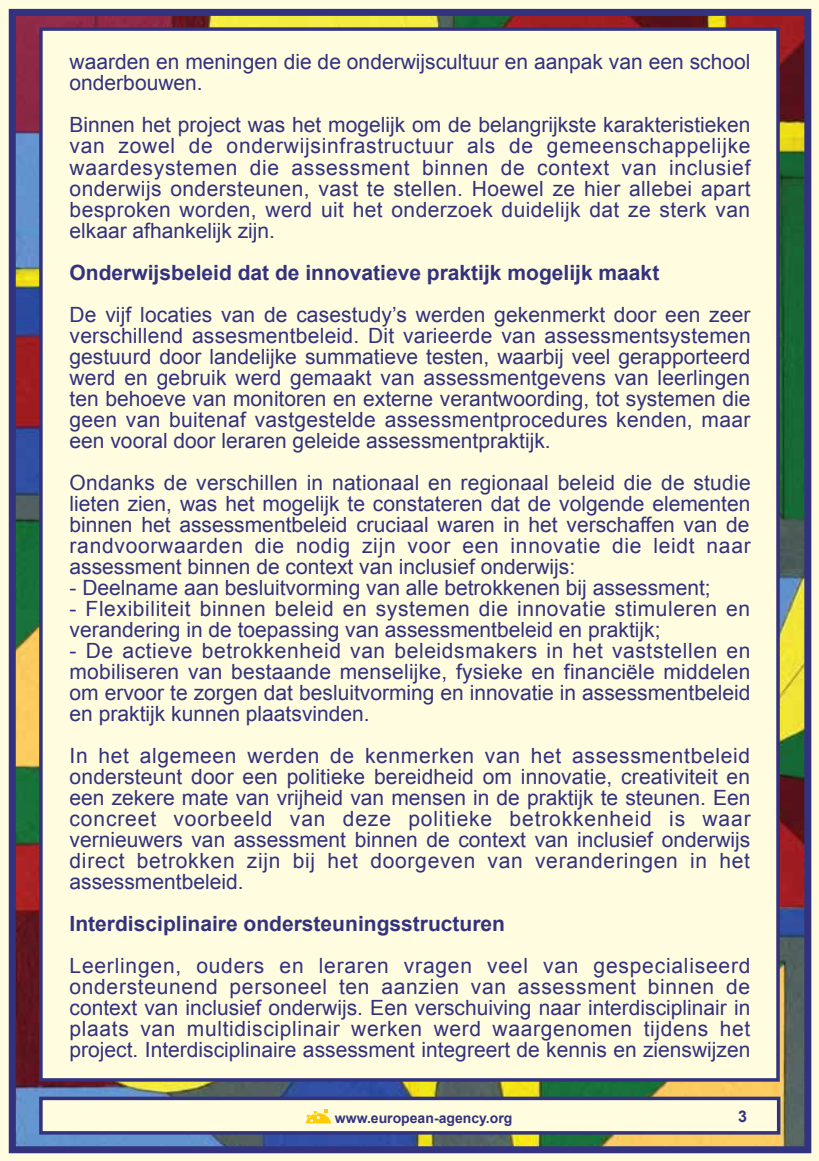
<style>
.page{position:relative;width:819px;height:1161px;background:#fff}
.page>*{position:absolute;margin:0;border:0;box-sizing:border-box;transform-origin:0 0}
.t1{font:21px/21px "Arial";color:#32327f;text-align:justify}
.t2{font:21px/21px "Arial";letter-spacing:.03em;color:#32327f}
.t3{font:700 21px "Arial";color:#32327f}
.t4{font:700 16.1px "Arial";color:#32327f}
.t5{font:700 14px "Arial";color:#32327f}
</style>
<div class="page">
<img style="left:17px;top:17px;width:786px;height:1128px">
<div style="left:0;top:0;width:819px;height:12px;background:#fffcdf"></div>
<div style="left:807px;top:0;width:12px;height:1161px;background:#fffcdf"></div>
<div style="left:0;top:1150px;width:819px;height:11px;background:#fffcdf"></div>
<div style="left:0;top:0;width:12px;height:1161px;background:#fffcdf"></div>
<div style="left:9px;top:9px;width:802px;height:1144px;border:7px solid #32327f"></div>
<div style="left:39px;top:27px;width:740px;height:1054px;background:#fffcdf;border:4px solid #32327f"></div>
<div style="left:39px;top:1096px;width:741px;height:38px;background:#fffcdf;border:4px solid #32327f"></div>
<svg style="left:306px;top:1110px;width:25px;height:13px"></svg>
<p class="t1" style="left:70px;top:52px;width:682px">waarden en meningen die de onderwijscultuur en aanpak van een school onderbouwen.</p>
<p class="t1" style="left:70px;top:115px;width:682px">Binnen het project was het mogelijk om de belangrijkste karakteristieken van zowel de onderwijsinfrastructuur als de gemeenschappelijke waardesystemen die assessment binnen de context van inclusief onderwijs ondersteunen, vast te stellen. Hoewel ze hier allebei apart besproken worden, werd uit het onderzoek duidelijk dat ze sterk van elkaar afhankelijk zijn.</p>
<p class="t3" style="left:70px;top:258px;width:591px">Onderwijsbeleid dat de innovatieve praktijk mogelijk maakt</p>
<p class="t1" style="left:70px;top:304px;width:682px">De vijf locaties van de casestudy’s werden gekenmerkt door een zeer verschillend assesmentbeleid. Dit varieerde van assessmentsystemen gestuurd door landelijke summatieve testen, waarbij veel gerapporteerd werd en gebruik werd gemaakt van assessmentgevens van leerlingen ten behoeve van monitoren en externe verantwoording, tot systemen die geen van buitenaf vastgestelde assessmentprocedures kenden, maar een vooral door leraren geleide assessmentpraktijk.</p>
<p class="t1" style="left:70px;top:472px;width:682px">Ondanks de verschillen in nationaal en regionaal beleid die de studie lieten zien, was het mogelijk te constateren dat de volgende elementen binnen het assessmentbeleid cruciaal waren in het verschaffen van de randvoorwaarden die nodig zijn voor een innovatie die leidt naar assessment binnen de context van inclusief onderwijs:</p>
<p class="t1" style="left:70px;top:577px;width:642px">- Deelname aan besluitvorming van alle betrokkenen bij assessment;</p>
<p class="t2" style="left:70px;top:598px;width:682px">- Flexibiliteit binnen beleid en systemen die innovatie stimuleren en verandering in de toepassing van assessmentbeleid en praktijk;</p>
<p class="t1" style="left:70px;top:640px;width:682px">- De actieve betrokkenheid van beleidsmakers in het vaststellen en mobiliseren van bestaande menselijke, fysieke en financiële middelen om ervoor te zorgen dat besluitvorming en innovatie in assessmentbeleid en praktijk kunnen plaatsvinden.</p>
<p class="t1" style="left:70px;top:745px;width:682px">In het algemeen werden de kenmerken van het assessmentbeleid ondersteunt door een politieke bereidheid om innovatie, creativiteit en een zekere mate van vrijheid van mensen in de praktijk te steunen. Een concreet voorbeeld van deze politieke betrokkenheid is waar vernieuwers van assessment binnen de context van inclusief onderwijs direct betrokken zijn bij het doorgeven van veranderingen in het assessmentbeleid.</p>
<p class="t3" style="left:70px;top:909px;width:437px">Interdisciplinaire ondersteuningsstructuren</p>
<p class="t1" style="left:70px;top:955px;width:682px">Leerlingen, ouders en leraren vragen veel van gespecialiseerd ondersteunend personeel ten aanzien van assessment binnen de context van inclusief onderwijs. Een verschuiving naar interdisciplinair in plaats van multidisciplinair werken werd waargenomen tijdens het project. Interdisciplinaire assessment integreert de kennis en zienswijzen</p>
<p class="t5" style="left:335px;top:1109px;width:179px">www.european-agency.org</p>
<p class="t4" style="left:738px;top:1106px;width:10px">3</p>
</div>
